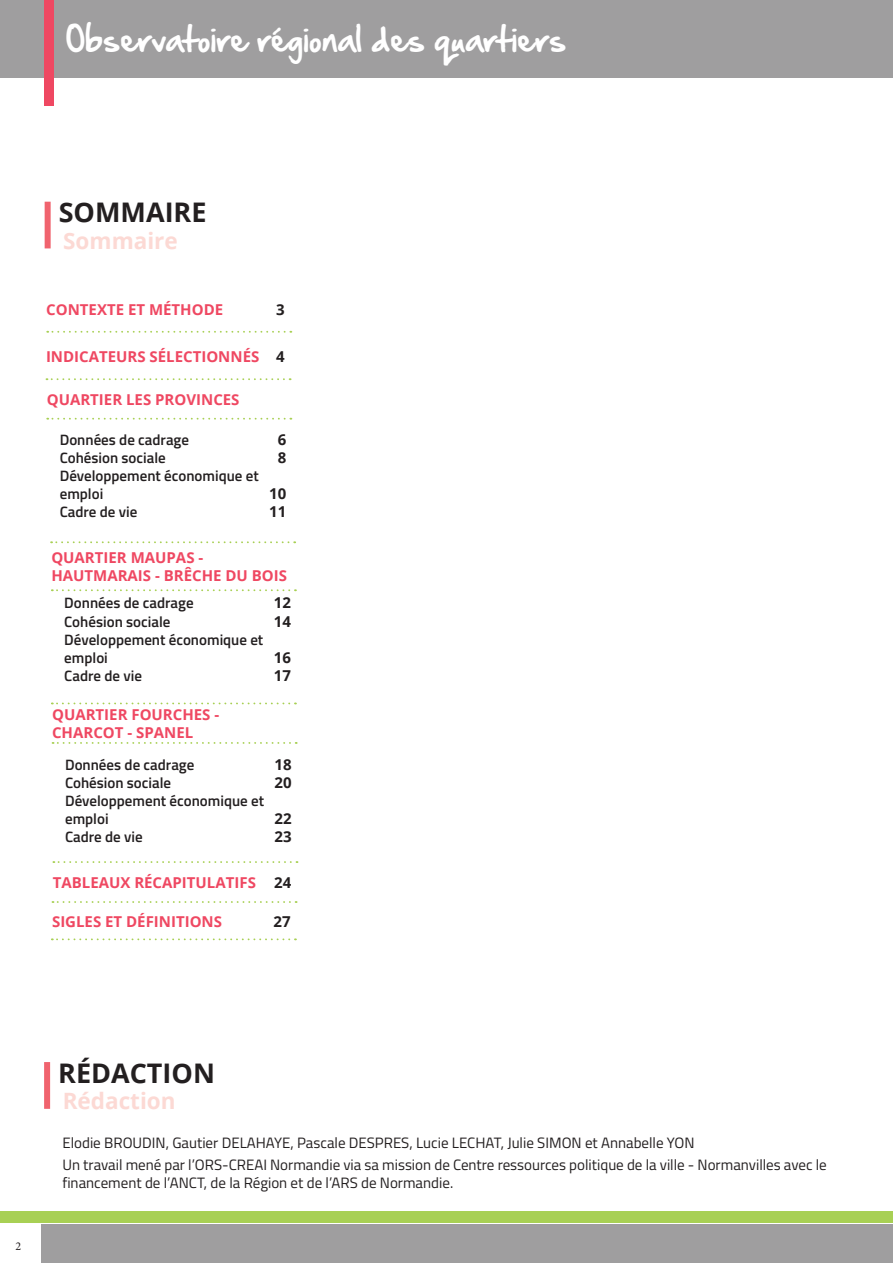
<style>
.page{position:relative;width:893px;height:1263px;background:#fff}
.page>*{position:absolute;margin:0;border:0;box-sizing:border-box;transform-origin:0 0}
.t1{font:30px "Hand Of Sean";color:#fff}
.En-tête_de_page_-_No{font:700 27px "Open Sans";color:#231f20}
.Texte_bleu_-_Aligner{font:700 22.5px "Open Sans";color:#fcd9d4}
.Texte_de_corps_de_pa{font:15px/18px "Titillium Web";color:#231f20}
.Titre_de_section_de{font:600 15px/18px "Titillium Web";color:#231f20}
.Titre_de_section_de-2{font:700 15px/18px "Open Sans";color:#ef4862}
.Titre_de_section_de-3{font:700 15px "Open Sans";color:#231f20}
.t2{font:12px "Minion Pro";color:#231f20}
.s1{color:#231f20}
</style>
<div class="page">
<div style="left:0;top:0;width:893px;height:77px;background:#9f9e9f"></div>
<div style="left:42px;top:1224px;width:851px;height:39px;background:#9f9e9f"></div>
<div style="left:0;top:1212px;width:893px;height:11px;background:#a8d054"></div>
<div style="left:44px;top:0;width:10px;height:105px;background:#ef4862"></div>
<div style="left:45px;top:202px;width:6px;height:46px;background:#f0636e"></div>
<div style="left:44px;top:1062px;width:6px;height:47px;background:#f0636e"></div>
<svg style="left:47px;top:418px;width:244px;height:2px"></svg>
<svg style="left:47px;top:331px;width:244px;height:2px"></svg>
<svg style="left:46px;top:378px;width:238px;height:2px"></svg>
<svg style="left:52px;top:589px;width:237px;height:2px"></svg>
<svg style="left:51px;top:541px;width:244px;height:2px"></svg>
<svg style="left:53px;top:742px;width:237px;height:2px"></svg>
<svg style="left:52px;top:702px;width:237px;height:2px"></svg>
<svg style="left:53px;top:861px;width:244px;height:2px"></svg>
<svg style="left:52px;top:901px;width:238px;height:2px"></svg>
<svg style="left:52px;top:938px;width:237px;height:2px"></svg>
<h1 class="t1" style="left:66px;top:12px;width:502px">Observatoire régional des quartiers</h1>
<p class="En-tête_de_page_-_No" style="left:59px;top:193px;width:149px">SOMMAIRE</p>
<p class="Texte_bleu_-_Aligner" style="left:63px;top:225px;width:116px">Sommaire</p>
<p class="Titre_de_section_de-2" style="left:46px;top:300px;width:178px">CONTEXTE ET MÉTHODE</p>
<p class="Titre_de_section_de-3" style="left:276px;top:299px;width:10px">3</p>
<p class="Titre_de_section_de-2" style="left:46px;top:347px;width:240px">INDICATEURS SÉLECTIONNÉS <span class="s1">4</span></p>
<p class="Titre_de_section_de-2" style="left:47px;top:390px;width:194px">QUARTIER LES PROVINCES</p>
<p class="Titre_de_section_de" style="left:60px;top:430px;width:131px">Données de cadrage</p>
<p class="Titre_de_section_de-3" style="left:278px;top:429px;width:10px">6</p>
<p class="Titre_de_section_de" style="left:60px;top:448px;width:108px">Cohésion sociale</p>
<p class="Titre_de_section_de-3" style="left:278px;top:447px;width:10px">8</p>
<p class="Titre_de_section_de" style="left:60px;top:466px;width:201px">Développement économique et emploi</p>
<p class="Titre_de_section_de-3" style="left:269px;top:483px;width:19px">10</p>
<p class="Titre_de_section_de" style="left:60px;top:502px;width:79px">Cadre de vie</p>
<p class="Titre_de_section_de-3" style="left:269px;top:501px;width:19px">11</p>
<p class="Titre_de_section_de-2" style="left:51px;top:548px;width:237px">QUARTIER MAUPAS -<br>HAUTMARAIS - BRÊCHE DU BOIS</p>
<p class="Titre_de_section_de" style="left:64px;top:593px;width:131px">Données de cadrage</p>
<p class="Titre_de_section_de-3" style="left:274px;top:592px;width:19px">12</p>
<p class="Titre_de_section_de" style="left:64px;top:611px;width:108px">Cohésion sociale</p>
<p class="Titre_de_section_de-3" style="left:274px;top:610px;width:19px">14</p>
<p class="Titre_de_section_de" style="left:64px;top:629px;width:201px">Développement économique et emploi</p>
<p class="Titre_de_section_de-3" style="left:274px;top:646px;width:19px">16</p>
<p class="Titre_de_section_de" style="left:64px;top:665px;width:79px">Cadre de vie</p>
<p class="Titre_de_section_de-3" style="left:274px;top:664px;width:19px">17</p>
<p class="Titre_de_section_de-2" style="left:52px;top:705px;width:169px">QUARTIER FOURCHES -<br>CHARCOT - SPANEL</p>
<p class="Titre_de_section_de" style="left:65px;top:755px;width:131px">Données de cadrage</p>
<p class="Titre_de_section_de-3" style="left:275px;top:754px;width:19px">18</p>
<p class="Titre_de_section_de" style="left:65px;top:773px;width:108px">Cohésion sociale</p>
<p class="Titre_de_section_de-3" style="left:275px;top:772px;width:19px">20</p>
<p class="Titre_de_section_de" style="left:65px;top:791px;width:201px">Développement économique et emploi</p>
<p class="Titre_de_section_de-3" style="left:275px;top:808px;width:19px">22</p>
<p class="Titre_de_section_de" style="left:65px;top:827px;width:79px">Cadre de vie</p>
<p class="Titre_de_section_de-3" style="left:275px;top:826px;width:19px">23</p>
<p class="Titre_de_section_de-2" style="left:53px;top:873px;width:240px">TABLEAUX RÉCAPITULATIFS <span class="s1">24</span></p>
<p class="Titre_de_section_de-2" style="left:52px;top:912px;width:172px">SIGLES ET DÉFINITIONS</p>
<p class="Titre_de_section_de-3" style="left:274px;top:910px;width:19px">27</p>
<p class="t2" style="left:16px;top:1238px;width:7px">2</p>
<p class="En-tête_de_page_-_No" style="left:58px;top:1054px;width:158px">RÉDACTION</p>
<p class="Texte_bleu_-_Aligner" style="left:63px;top:1085px;width:114px">Rédaction</p>
<p class="Texte_de_corps_de_pa" style="left:62px;top:1133px;width:634px">Elodie BROUDIN, Gautier DELAHAYE, Pascale DESPRES, Lucie LECHAT, Julie SIMON et Annabelle YON</p>
<p class="Texte_de_corps_de_pa" style="left:62px;top:1155px;width:766px">Un travail mené par l’ORS-CREAI Normandie via sa mission de Centre ressources politique de la ville - Normanvilles avec le financement de l’ANCT, de la Région et de l’ARS de Normandie.</p>
</div>
